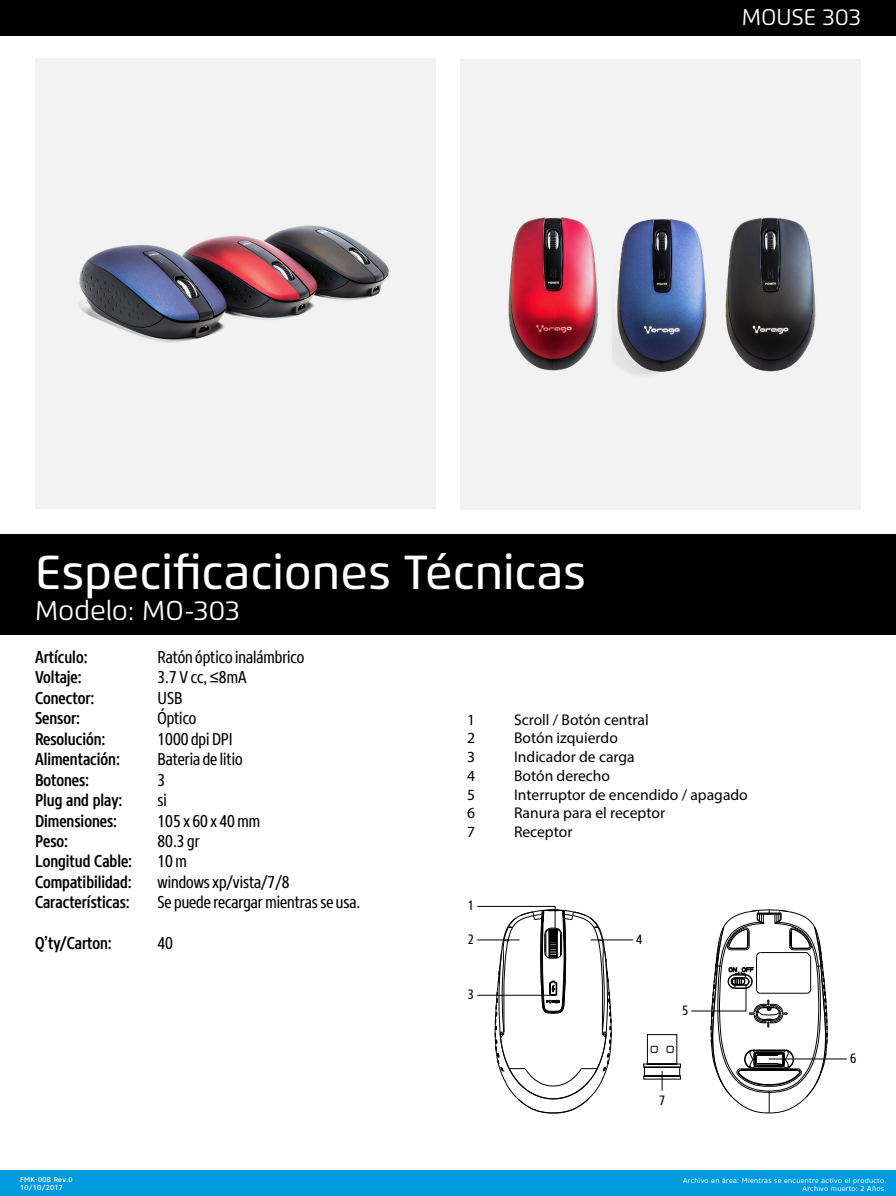
<style>
.page{position:relative;width:896px;height:1196px;background:#fff}
.page>*{position:absolute;margin:0;border:0;box-sizing:border-box;transform-origin:0 0}
.t1{font:500 47.69px "Flexo";color:#fff}
.t2{font:27.21px "Flexo";color:#fff}
.t3{font:22.75px "Flexo";color:#fff}
.t4{font:500 17.06px "Core Sans N57 Cn";color:#000}
.t5{font:17.06px "Core Sans N47 Cn";color:#000}
.t6{font:17.06px "Core Sans N47 Cn";letter-spacing:.075em;color:#000}
.t7{font:15.58px "Myriad Pro";color:#000}
.t8{font:13.47px "Core Sans N47 Cn";color:#000}
.t9{font:7px/7.9px "Core Sans N45";letter-spacing:.04em;color:#fff;text-align:right}
.t10{font:500 7px/7.9px "Core Sans N55";letter-spacing:.04em;color:#fff}
</style>
<div class="page">
<div style="left:0;top:1170px;width:896px;height:25px;background:#009ade"></div>
<div style="left:0;top:534px;width:896px;height:100px;background:#000"></div>
<div style="left:0;top:0;width:896px;height:35px;background:#000"></div>
<img style="left:35px;top:59px;width:401px;height:449px">
<img style="left:460px;top:59px;width:401px;height:450px">
<hr style="left:769px;top:1058px;width:78px;height:1px;background:#000">
<svg style="left:691px;top:909px;width:137px;height:204px"></svg>
<hr style="left:591px;top:939px;width:42px;height:1px;background:#000">
<svg style="left:477px;top:906px;width:135px;height:207px"></svg>
<svg style="left:644px;top:1034px;width:37px;height:56px"></svg>
<h3 class="t3" style="left:742px;top:3px;width:121px">MOUSE 303</h3>
<h1 class="t1" style="left:35px;top:543px;width:553px">Especificaciones Técnicas</h1>
<h2 class="t2" style="left:35px;top:594px;width:206px">Modelo: MO-303</h2>
<p class="t4" style="left:35px;top:646px;width:54px">Artículo:</p>
<p class="t5" style="left:158px;top:646px;width:148px">Ratón óptico inalámbrico</p>
<p class="t4" style="left:35px;top:666px;width:48px">Voltaje:</p>
<p class="t5" style="left:158px;top:667px;width:90px">3.7 V cc, ≤8mA</p>
<p class="t4" style="left:35px;top:686px;width:61px">Conector:</p>
<p class="t5" style="left:158px;top:687px;width:27px">USB</p>
<p class="t4" style="left:35px;top:707px;width:47px">Sensor:</p>
<p class="t5" style="left:157px;top:707px;width:40px">Óptico</p>
<p class="t4" style="left:35px;top:727px;width:72px">Resolución:</p>
<p class="t5" style="left:157px;top:728px;width:77px">1000 dpi DPI</p>
<p class="t4" style="left:35px;top:748px;width:86px">Alimentación:</p>
<p class="t5" style="left:158px;top:748px;width:87px">Bateria de litio</p>
<p class="t4" style="left:35px;top:768px;width:56px">Botones:</p>
<p class="t5" style="left:158px;top:769px;width:9px">3</p>
<p class="t4" style="left:35px;top:789px;width:89px">Plug and play:</p>
<p class="t5" style="left:158px;top:789px;width:11px">si</p>
<p class="t4" style="left:35px;top:809px;width:84px">Dimensiones:</p>
<p class="t6" style="left:158px;top:810px;width:104px">105x60x40mm</p>
<p class="t4" style="left:35px;top:829px;width:35px">Peso:</p>
<p class="t5" style="left:158px;top:830px;width:44px">80.3 gr</p>
<p class="t4" style="left:35px;top:850px;width:99px">Longitud Cable:</p>
<p class="t5" style="left:158px;top:851px;width:31px">10m</p>
<p class="t4" style="left:35px;top:870px;width:98px">Compatibilidad:</p>
<p class="t5" style="left:158px;top:871px;width:134px">windowsxp/vista/7/8</p>
<p class="t4" style="left:35px;top:891px;width:96px">Características:</p>
<p class="t5" style="left:158px;top:891px;width:205px">Se puede recargarmientrasse usa.</p>
<p class="t4" style="left:35px;top:932px;width:78px">Q’ty/Carton:</p>
<p class="t5" style="left:158px;top:932px;width:17px">40</p>
<p class="t10" style="left:20px;top:1175px;width:54px">FMK-008 Rev.0<br>10/10/2017</p>
<p class="t7" style="left:467px;top:709px;width:9px">1</p>
<p class="t7" style="left:514px;top:709px;width:136px">Scroll / Botón central</p>
<p class="t7" style="left:467px;top:728px;width:9px">2</p>
<p class="t7" style="left:514px;top:728px;width:105px">Botón izquierdo</p>
<p class="t7" style="left:467px;top:747px;width:9px">3</p>
<p class="t7" style="left:514px;top:747px;width:122px">Indicador de carga</p>
<p class="t7" style="left:467px;top:766px;width:9px">4</p>
<p class="t7" style="left:514px;top:766px;width:98px">Botón derecho</p>
<p class="t7" style="left:467px;top:784px;width:9px">5</p>
<p class="t7" style="left:514px;top:784px;width:235px">Interruptor de encendido / apagado</p>
<p class="t7" style="left:467px;top:803px;width:9px">6</p>
<p class="t7" style="left:514px;top:803px;width:153px">Ranura para el receptor</p>
<p class="t7" style="left:467px;top:822px;width:9px">7</p>
<p class="t7" style="left:514px;top:822px;width:60px">Receptor</p>
<p class="t8" style="left:468px;top:897px;width:8px">1</p>
<p class="t8" style="left:468px;top:930px;width:8px">2</p>
<p class="t8" style="left:636px;top:930px;width:8px">4</p>
<p class="t8" style="left:468px;top:985px;width:8px">3</p>
<p class="t8" style="left:682px;top:1001px;width:8px">5</p>
<p class="t8" style="left:659px;top:1091px;width:8px">7</p>
<p class="t8" style="left:850px;top:1049px;width:8px">6</p>
<p class="t9" style="left:683px;top:1176px;width:205px">Archivo en área: Mientras se encuentre activo el producto.<br>Archivo muerto: 2 Años.</p>
</div>
